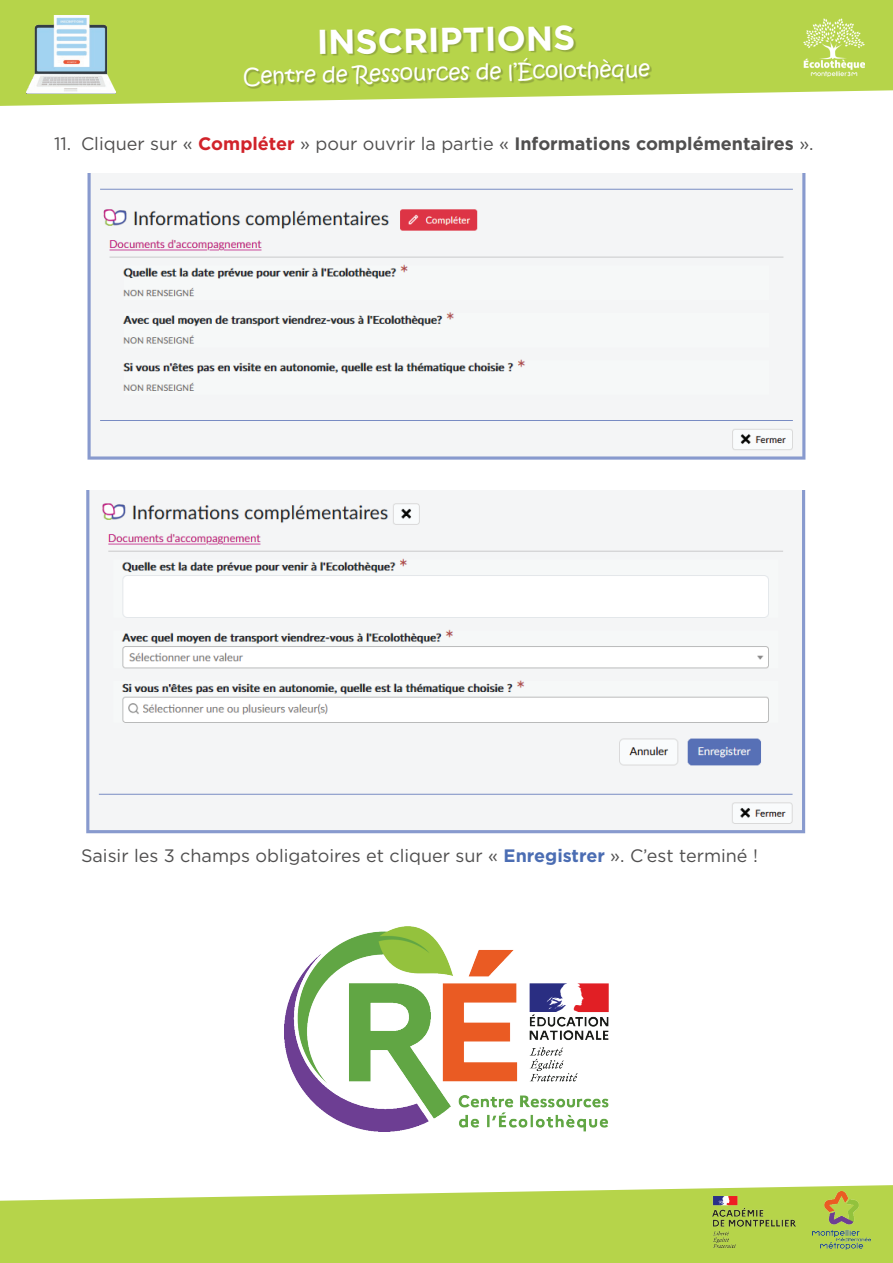
<style>
.page{position:relative;width:893px;height:1263px;background:#fff}
.page>*{position:absolute;margin:0;border:0;box-sizing:border-box;transform-origin:0 0}
.t1{font:700 34.5px "Gotham";color:#fff}
.t2{font:21px "Kristen ITC";color:#fff}
.t3{font:18px "Gotham";color:#504f4f}
.s1{font-weight:700;color:#d1232a}
.s2{font-weight:700}
.s3{font-weight:700;color:#4b6db3}
</style>
<div class="page">
<svg style="left:0;top:0;width:893px;height:106px;fill:#b6d44a"></svg>
<img style="left:804px;top:19px;width:60px;height:58px">
<img style="left:26px;top:15px;width:90px;height:79px">
<svg style="left:0;top:1185px;width:893px;height:78px;fill:#b6d44a"></svg>
<img style="left:712px;top:1197px;width:83px;height:50px">
<img style="left:812px;top:1192px;width:58px;height:57px">
<div style="left:245px;top:27px;width:407px;height:62px;background:#231f20;opacity:.24"></div>
<img style="left:285px;top:926px;width:323px;height:205px">
<img style="left:87px;top:173px;width:719px;height:287px">
<img style="left:86px;top:490px;width:720px;height:344px">
<h1 class="t1" style="left:316px;top:19px;width:260px;rotate:-1deg">INSCRIPTIONS</h1>
<p class="t2" style="left:243px;top:63px;width:409px;rotate:-1deg">Centre de Ressources de l’Écolothèque</p>
<p class="t3" style="left:54px;top:132px;width:761px">11. Cliquer sur « <span class="s1">Compléter</span> » pour ouvrir la partie « <span class="s2">Informations complémentaires</span> ».</p>
<p class="t3" style="left:81px;top:844px;width:678px">Saisir les 3 champs obligatoires et cliquer sur « <span class="s3">Enregistrer</span> ». C’est terminé !</p>
</div>
